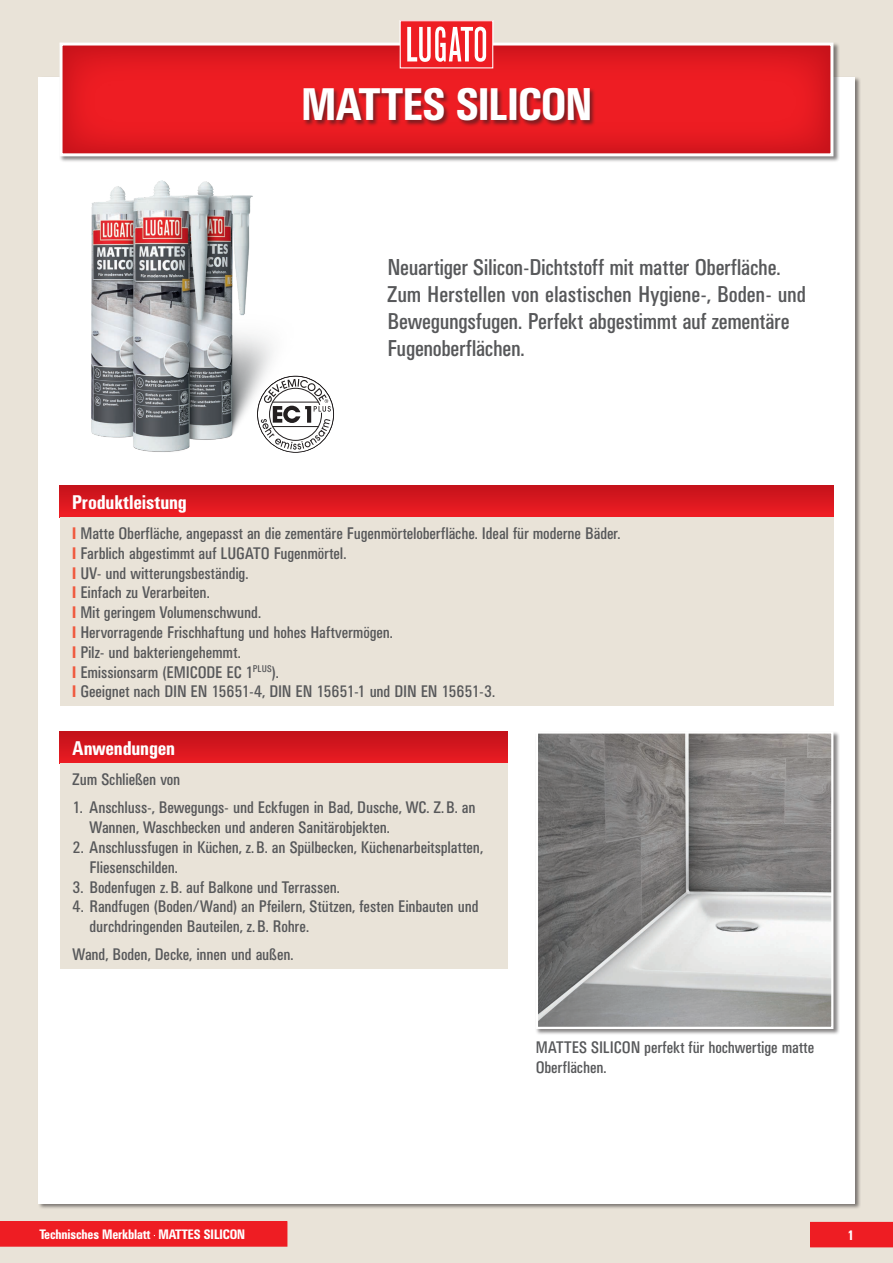
<style>
.page{position:relative;width:893px;height:1263px;background:#e9e3d8}
.page>*{position:absolute;margin:0;border:0;box-sizing:border-box;transform-origin:0 0}
.t1{font:500 condensed 45px "UN11";letter-spacing:.005em;color:#fff}
.t2{font:condensed 22.5px/27px "UN11";color:#57585a}
.t3{font:500 condensed 19.5px "UN11";letter-spacing:.005em;color:#fff}
.t4{font:condensed 16.5px/19.8px "UN11";color:#57585a}
.t5{font:500 condensed 13.5px "UN11";color:#fff}
.s1{font-weight:500;color:#f0593e}
</style>
<div class="page">
<div style="left:38px;top:77px;width:817px;height:1126px;background:#fff"></div>
<div style="left:810px;top:1222px;width:83px;height:25px;background:#ee1d23"></div>
<div style="left:0;top:1221px;width:287px;height:26px;background:#ee1d23"></div>
<div style="left:59px;top:42px;width:781px;height:121px;background:#231f20;opacity:.55"></div>
<svg style="left:60px;top:43px;width:773px;height:113px;background:#e5272e"></svg>
<div style="left:303px;top:88px;width:293px;height:39px;background:#231f20;opacity:.55"></div>
<div style="left:400px;top:21px;width:93px;height:47px;background:#ee1d23"></div>
<div style="left:400px;top:20px;width:93px;height:48px;border:1px solid #fff"></div>
<svg style="left:407px;top:27px;width:79px;height:35px"></svg>
<div style="left:60px;top:485px;width:773px;height:32px;background:linear-gradient(to bottom,#c3121b,#ef1d23)"></div>
<div style="left:60px;top:517px;width:773px;height:189px;background:#e9e3d8"></div>
<img style="left:92px;top:180px;width:201px;height:272px">
<div style="left:535px;top:731px;width:305px;height:304px;background:#231f20;opacity:.55"></div>
<img style="left:539px;top:734px;width:291px;height:292px">
<div style="left:536px;top:731px;width:297px;height:298px;border:2px solid #fff"></div>
<div style="left:60px;top:731px;width:447px;height:32px;background:linear-gradient(to bottom,#c1111a,#e91c22)"></div>
<div style="left:60px;top:763px;width:447px;height:206px;background:#e9e3d8"></div>
<svg style="left:257px;top:376px;width:77px;height:77px"></svg>
<h1 class="t1" style="left:301px;top:79px;width:292px">MATTES SILICON</h1>
<h2 class="t2" style="left:387px;top:254px;width:420px">Neuartiger Silicon-Dichtstoff mit matter Oberfläche.<br>Zum Herstellen von elastischen Hygiene-, Boden- und Bewegungsfugen. Perfekt abgestimmt auf zementäre Fugenoberflächen.</h2>
<p class="t3" style="left:72px;top:491px;width:116px">Produktleistung</p>
<p class="t4" style="left:72px;top:523px;width:550px"><span class="s1">I</span> Matte Oberfläche, angepasst an die zementäre Fugenmörteloberfläche. Ideal für moderne Bäder.<br><span class="s1">I</span> Farblich abgestimmt auf LUGATO Fugenmörtel.<br><span class="s1">I</span> UV- und witterungsbeständig.<br><span class="s1">I</span> Einfach zu Verarbeiten.<br><span class="s1">I</span> Mit geringem Volumenschwund.<br><span class="s1">I</span> Hervorragende Frischhaftung und hohes Haftvermögen.<br><span class="s1">I</span> Pilz- und bakteriengehemmt.<br><span class="s1">I</span> Emissionsarm (EMICODE EC 1<sup>PLUS</sup>).<br><span class="s1">I</span> Geeignet nach DIN EN 15651-4, DIN EN 15651-1 und DIN EN 15651-3.</p>
<p class="t3" style="left:73px;top:737px;width:104px">Anwendungen</p>
<p class="t4" style="left:73px;top:769px;width:109px">Zum Schließen von</p>
<p class="t4" style="left:90px;top:797px;width:387px;text-indent:-17px">1. Anschluss-, Bewegungs- und Eckfugen in Bad, Dusche, WC. Z.B. an<br>Wannen, Waschbecken und anderen Sanitärobjekten.</p>
<p class="t4" style="left:90px;top:837px;width:395px;text-indent:-17px">2. Anschlussfugen in Küchen, z.B. an Spülbecken, Küchenarbeitsplatten,<br>Fliesenschilden.</p>
<p class="t4" style="left:73px;top:877px;width:269px">3. Bodenfugen z.B. auf Balkone und Terrassen.</p>
<p class="t4" style="left:90px;top:896px;width:390px;text-indent:-17px">4. Randfugen (Boden/Wand) an Pfeilern, Stützen, festen Einbauten und durchdringenden Bauteilen, z.B. Rohre.</p>
<p class="t4" style="left:73px;top:945px;width:222px">Wand, Boden, Decke, innen und außen.</p>
<p class="t4" style="left:536px;top:1037px;width:280px">MATTES SILICON perfekt für hochwertige matte<br>Oberflächen.</p>
<p class="t5" style="left:39px;top:1227px;width:207px">Technisches Merkblatt MATTES SILICON</p>
<p class="t5" style="left:847px;top:1227px;width:8px">1</p>
</div>
